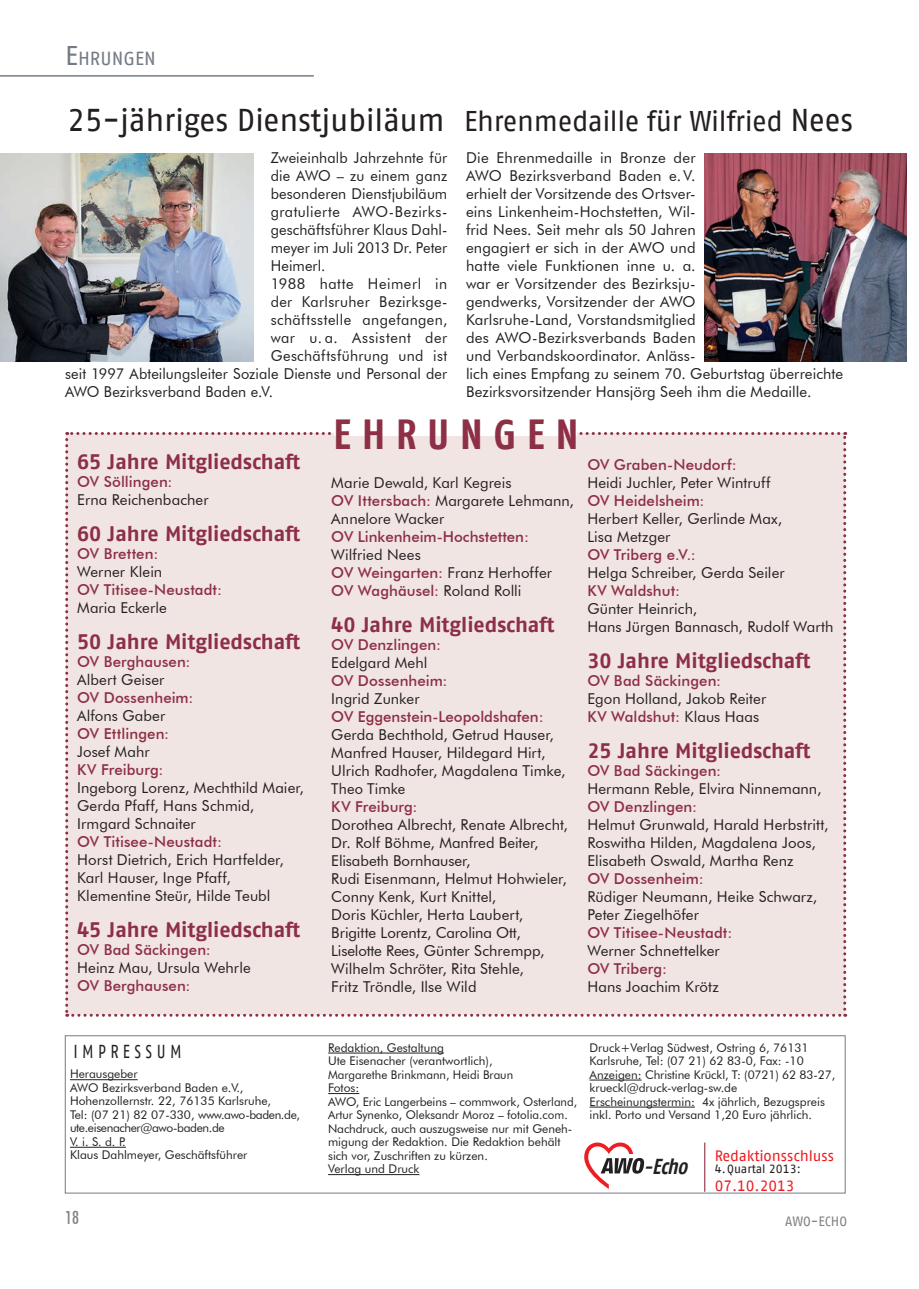
<style>
.page{position:relative;width:919px;height:1289px;background:#fff}
.page>*{position:absolute;margin:0;border:0;box-sizing:border-box;transform-origin:0 0}
.t1{font:700 42px "AWO Fago Cond";color:#8d2f45}
.t2{font:31.5px "AWO Fago Office";letter-spacing:-.015em;color:#231f20}
.t3{font:700 21px "AWO Fago Office";letter-spacing:-.005em;color:#8d2f45}
.t4{font:18.9px "AWO Fago Office";color:#737b84}
.t5{font:18.75px "AWO Fago Office";color:#231f20;scale:.8 1}
.t6{font:500 condensed 18px "Futura BT";color:#808285}
.t7{font:15px/18px "Futura BT";letter-spacing:.005em;color:#231f20}
.t8{font:500 15px "Futura BT";letter-spacing:.005em;color:#8d2f45}
.t9{font:15px "Futura BT";letter-spacing:.03em;color:#231f20}
.t10{font:15px "Futura BT";letter-spacing:.025em;color:#231f20}
.t11{font:15px "Futura BT";letter-spacing:.04em;color:#231f20}
.t12{font:15px "AWO Fago Office";color:#ee1d23}
.t13{font:15px "AWO Fago Office";letter-spacing:-.035em;color:#231f20}
.t14{font:13.5px "AWO Fago Office";color:#808285}
.t15{font:12px/13.5px "Futura BT";color:#231f20}
.t16{font:12px "AWO Fago Office";color:#231f20}
.s1{font-size:27px}
.s2{font-size:28.5px}
.s3{font-weight:500;color:#8d2f45}
.s4{font-family:"AWO Fago Cond";font-weight:700;font-style:italic;font-size:19.95px}
.s5{font-family:"AWO Fago Cond";font-weight:700;font-style:italic;font-size:21.6px}
</style>
<div class="page">
<hr style="left:0;top:75px;width:314px;height:2px;background:#737b84">
<img style="left:704px;top:153px;width:202px;height:208px">
<img style="left:0;top:153px;width:254px;height:208px">
<div style="left:65px;top:432px;width:781px;height:584px;background:#f1e5e3"></div>
<div style="left:65px;top:1035px;width:780px;height:158px;border:1px solid #737b84"></div>
<hr style="left:70px;top:1079px;width:68px;height:1px;background:#231f20">
<hr style="left:70px;top:1146px;width:56px;height:1px;background:#231f20">
<hr style="left:328px;top:1052px;width:116px;height:1px;background:#231f20">
<hr style="left:328px;top:1093px;width:31px;height:1px;background:#231f20">
<hr style="left:328px;top:1174px;width:91px;height:1px;background:#231f20">
<hr style="left:589px;top:1079px;width:52px;height:1px;background:#231f20">
<hr style="left:589px;top:1106px;width:106px;height:1px;background:#231f20">
<svg style="left:584px;top:1142px;width:60px;height:46px"></svg>
<hr style="left:704px;top:1142px;width:1px;height:49px;background:#8d2f45">
<hr style="left:334px;top:432px;width:243px;height:3px;background:#fff">
<p class="t4" style="left:65px;top:48px;width:92px"><span class="s1">E</span>HRUNGEN</p>
<h2 class="t2" style="left:67px;top:103px;width:788px">25-jähriges Dienstjubiläum <span class="s2">Ehrenmedaille für Wilfried</span> Nees</h2>
<p class="t7" style="left:271px;top:149px;width:178px">Zweieinhalb Jahrzehnte für</p>
<p class="t7" style="left:271px;top:167px;width:178px">die AWO – zu einem ganz</p>
<p class="t7" style="left:271px;top:185px;width:178px">besonderen Dienstjubiläum</p>
<p class="t9" style="left:271px;top:203px;width:178px">gratulierte AWO-Bezirks-</p>
<p class="t7" style="left:271px;top:221px;width:178px">geschäftsführer Klaus Dahl-</p>
<p class="t7" style="left:271px;top:239px;width:178px">meyer im Juli 2013 Dr. Peter</p>
<p class="t7" style="left:271px;top:257px;width:56px">Heimerl.</p>
<p class="t11" style="left:271px;top:275px;width:178px">1988 hatte Heimerl in</p>
<p class="t10" style="left:271px;top:293px;width:178px">der Karlsruher Bezirksge-</p>
<p class="t9" style="left:271px;top:311px;width:178px">schäftsstelle angefangen,</p>
<p class="t11" style="left:271px;top:329px;width:178px">war u. a. Assistent der</p>
<p class="t10" style="left:271px;top:347px;width:178px">Geschäftsführung und ist</p>
<p class="t7" style="left:65px;top:365px;width:384px">seit 1997 Abteilungsleiter Soziale Dienste und Personal der</p>
<p class="t7" style="left:65px;top:383px;width:209px">AWO Bezirksverband Baden e.V.</p>
<p class="t7" style="left:466px;top:149px;width:378px">Die Ehrenmedaille in Bronze der<br>AWO Bezirksverband Baden e. V.<br>erhielt der Vorsitzende des Ortsver-<br>eins Linkenheim-Hochstetten, Wil-<br>frid Nees. Seit mehr als 50 Jahren<br>engagiert er sich in der AWO und<br>hatte viele Funktionen inne u. a.<br>war er Vorsitzender des Bezirksju-<br>gendwerks, Vorsitzender der AWO<br>Karlsruhe-Land, Vorstandsmitglied<br>des AWO-Bezirksverbands Baden<br>und Verbandskoordinator. Anläss-<br>lich eines Empfang zu seinem 70. Geburtstag überreichte Bezirksvorsitzender Hansjörg Seeh ihm die Medaille.</p>
<h1 class="t1" style="left:333px;top:410px;width:246px">E H R U N G E N</h1>
<h3 class="t3" style="left:77px;top:449px;width:225px">65 Jahre Mitgliedschaft</h3>
<p class="t8" style="left:77px;top:472px;width:97px">OV Söllingen:</p>
<p class="t7" style="left:77px;top:490px;width:133px">Erna Reichenbacher</p>
<h3 class="t3" style="left:77px;top:521px;width:225px">60 Jahre Mitgliedschaft</h3>
<p class="t8" style="left:77px;top:544px;width:83px">OV Bretten:</p>
<p class="t7" style="left:77px;top:562px;width:87px">Werner Klein</p>
<p class="t8" style="left:77px;top:580px;width:146px">OV Titisee-Neustadt:</p>
<p class="t7" style="left:77px;top:598px;width:91px">Maria Eckerle</p>
<h3 class="t3" style="left:77px;top:629px;width:225px">50 Jahre Mitgliedschaft</h3>
<p class="t8" style="left:77px;top:652px;width:115px">OV Berghausen:</p>
<p class="t7" style="left:77px;top:670px;width:89px">Albert Geiser</p>
<p class="t8" style="left:77px;top:688px;width:118px">OV Dossenheim:</p>
<p class="t7" style="left:77px;top:706px;width:90px">Alfons Gaber</p>
<p class="t8" style="left:77px;top:724px;width:93px">OV Ettlingen:</p>
<p class="t7" style="left:77px;top:742px;width:74px">Josef Mahr</p>
<p class="t8" style="left:77px;top:760px;width:88px">KV Freiburg:</p>
<p class="t7" style="left:77px;top:778px;width:228px">Ingeborg Lorenz, Mechthild Maier,<br>Gerda Pfaff, Hans Schmid,<br>Irmgard Schnaiter</p>
<p class="t8" style="left:77px;top:832px;width:146px">OV Titisee-Neustadt:</p>
<p class="t7" style="left:77px;top:850px;width:208px">Horst Dietrich, Erich Hartfelder,<br>Karl Hauser, Inge Pfaff,<br>Klementine Steür, Hilde Teubl</p>
<h3 class="t3" style="left:77px;top:917px;width:225px">45 Jahre Mitgliedschaft</h3>
<p class="t8" style="left:77px;top:940px;width:135px">OV Bad Säckingen:</p>
<p class="t7" style="left:77px;top:958px;width:175px">Heinz Mau, Ursula Wehrle</p>
<p class="t8" style="left:77px;top:976px;width:115px">OV Berghausen:</p>
<p class="t5" style="left:73px;top:1041px;width:133px">I mpressum</p>
<p class="t15" style="left:70px;top:1067px;width:231px">Herausgeber<br>AWO Bezirksverband Baden e.V.,<br>Hohenzollernstr. 22, 76135 Karlsruhe,<br>Tel: (07 21) 82 07-330, www.awo-baden.de, ute.eisenacher@awo-baden.de<br>V. i. S. d. P.<br>Klaus Dahlmeyer, Geschäftsführer</p>
<p class="t7" style="left:331px;top:473px;width:244px">Marie Dewald, Karl Kegreis<br><span class="s3">OV Ittersbach:</span> Margarete Lehmann,<br>Annelore Wacker</p>
<p class="t8" style="left:331px;top:527px;width:199px">OV Linkenheim-Hochstetten:</p>
<p class="t7" style="left:331px;top:545px;width:222px">Wilfried Nees<br><span class="s3">OV Weingarten:</span> Franz Herhoffer<br><span class="s3">OV Waghäusel:</span> Roland Rolli</p>
<h3 class="t3" style="left:331px;top:612px;width:225px">40 Jahre Mitgliedschaft</h3>
<p class="t8" style="left:331px;top:635px;width:111px">OV Denzlingen:</p>
<p class="t7" style="left:331px;top:653px;width:98px">Edelgard Mehl</p>
<p class="t8" style="left:331px;top:671px;width:118px">OV Dossenheim:</p>
<p class="t7" style="left:331px;top:689px;width:90px">Ingrid Zunker</p>
<p class="t8" style="left:331px;top:707px;width:214px">OV Eggenstein-Leopoldshafen:</p>
<p class="t7" style="left:331px;top:725px;width:236px">Gerda Bechthold, Getrud Hauser,<br>Manfred Hauser, Hildegard Hirt,<br>Ulrich Radhofer, Magdalena Timke,<br>Theo Timke</p>
<p class="t8" style="left:331px;top:797px;width:88px">KV Freiburg:</p>
<p class="t7" style="left:331px;top:815px;width:238px">Dorothea Albrecht, Renate Albrecht,<br>Dr. Rolf Böhme, Manfred Beiter,<br>Elisabeth Bornhauser,<br>Rudi Eisenmann, Helmut Hohwieler,<br>Conny Kenk, Kurt Knittel,<br>Doris Küchler, Herta Laubert,<br>Brigitte Lorentz, Carolina Ott,<br>Liselotte Rees, Günter Schrempp,<br>Wilhelm Schröter, Rita Stehle,<br>Fritz Tröndle, Ilse Wild</p>
<p class="t8" style="left:587px;top:455px;width:151px">OV Graben-Neudorf:</p>
<p class="t7" style="left:587px;top:473px;width:185px">Heidi Juchler, Peter Wintruff</p>
<p class="t8" style="left:587px;top:491px;width:119px">OV Heidelsheim:</p>
<p class="t7" style="left:587px;top:509px;width:196px">Herbert Keller, Gerlinde Max,<br>Lisa Metzger</p>
<p class="t8" style="left:587px;top:545px;width:110px">OV Triberg e.V.:</p>
<p class="t7" style="left:587px;top:563px;width:199px">Helga Schreiber, Gerda Seiler</p>
<p class="t8" style="left:587px;top:581px;width:94px">KV Waldshut:</p>
<p class="t7" style="left:587px;top:599px;width:248px">Günter Heinrich,<br>Hans Jürgen Bannasch, Rudolf Warth</p>
<h3 class="t3" style="left:587px;top:648px;width:225px">30 Jahre Mitgliedschaft</h3>
<p class="t8" style="left:587px;top:671px;width:135px">OV Bad Säckingen:</p>
<p class="t7" style="left:587px;top:689px;width:180px">Egon Holland, Jakob Reiter<br><span class="s3">KV Waldshut:</span> Klaus Haas</p>
<h3 class="t3" style="left:587px;top:738px;width:225px">25 Jahre Mitgliedschaft</h3>
<p class="t8" style="left:587px;top:761px;width:135px">OV Bad Säckingen:</p>
<p class="t7" style="left:587px;top:779px;width:235px">Hermann Reble, Elvira Ninnemann,</p>
<p class="t8" style="left:587px;top:797px;width:111px">OV Denzlingen:</p>
<p class="t7" style="left:587px;top:815px;width:243px">Helmut Grunwald, Harald Herbstritt,<br>Roswitha Hilden, Magdalena Joos,<br>Elisabeth Oswald, Martha Renz</p>
<p class="t8" style="left:587px;top:869px;width:118px">OV Dossenheim:</p>
<p class="t7" style="left:587px;top:887px;width:231px">Rüdiger Neumann, Heike Schwarz,<br>Peter Ziegelhöfer</p>
<p class="t8" style="left:587px;top:923px;width:146px">OV Titisee-Neustadt:</p>
<p class="t7" style="left:587px;top:941px;width:134px">Werner Schnettelker</p>
<p class="t8" style="left:587px;top:959px;width:81px">OV Triberg:</p>
<p class="t7" style="left:587px;top:977px;width:133px">Hans Joachim Krötz</p>
<p class="t15" style="left:328px;top:1040px;width:250px">Redaktion, Gestaltung<br>Ute Eisenacher (verantwortlich),<br>Margarethe Brinkmann, Heidi Braun<br>Fotos:<br>AWO, Eric Langerbeins – commwork, Osterland, Artur Synenko, Oleksandr Moroz – fotolia.com.<br>Nachdruck, auch auszugsweise nur mit Geneh&shy;migung der Redaktion. Die Redaktion behält sich vor, Zuschriften zu kürzen.<br>Verlag und Druck</p>
<p class="t15" style="left:589px;top:1040px;width:247px">Druck+Verlag Südwest, Ostring 6, 76131<br>Karlsruhe, Tel: (07 21) 62 83-0, Fax: -10<br>Anzeigen: Christine Krückl, T: (0721) 62 83-27, krueckl@druck-verlag-sw.de Erscheinungstermin: 4x jährlich, Bezugspreis inkl. Porto und Versand 1,20 Euro jährlich.</p>
<p class="t12" style="left:714px;top:1147px;width:121px">Redaktionsschluss</p>
<p class="t16" style="left:714px;top:1162px;width:88px">4.Quartal 2013:</p>
<p class="t12" style="left:714px;top:1177px;width:81px">07.10.2013</p>
<p class="t13" style="left:644px;top:1159px;width:94px"><span class="s4">-</span><span class="s5">Echo</span>Baden e.V.</p>
<p class="t6" style="left:65px;top:1206px;width:15px">18</p>
<p class="t14" style="left:785px;top:1213px;width:64px">AWO-ECHO</p>
</div>
